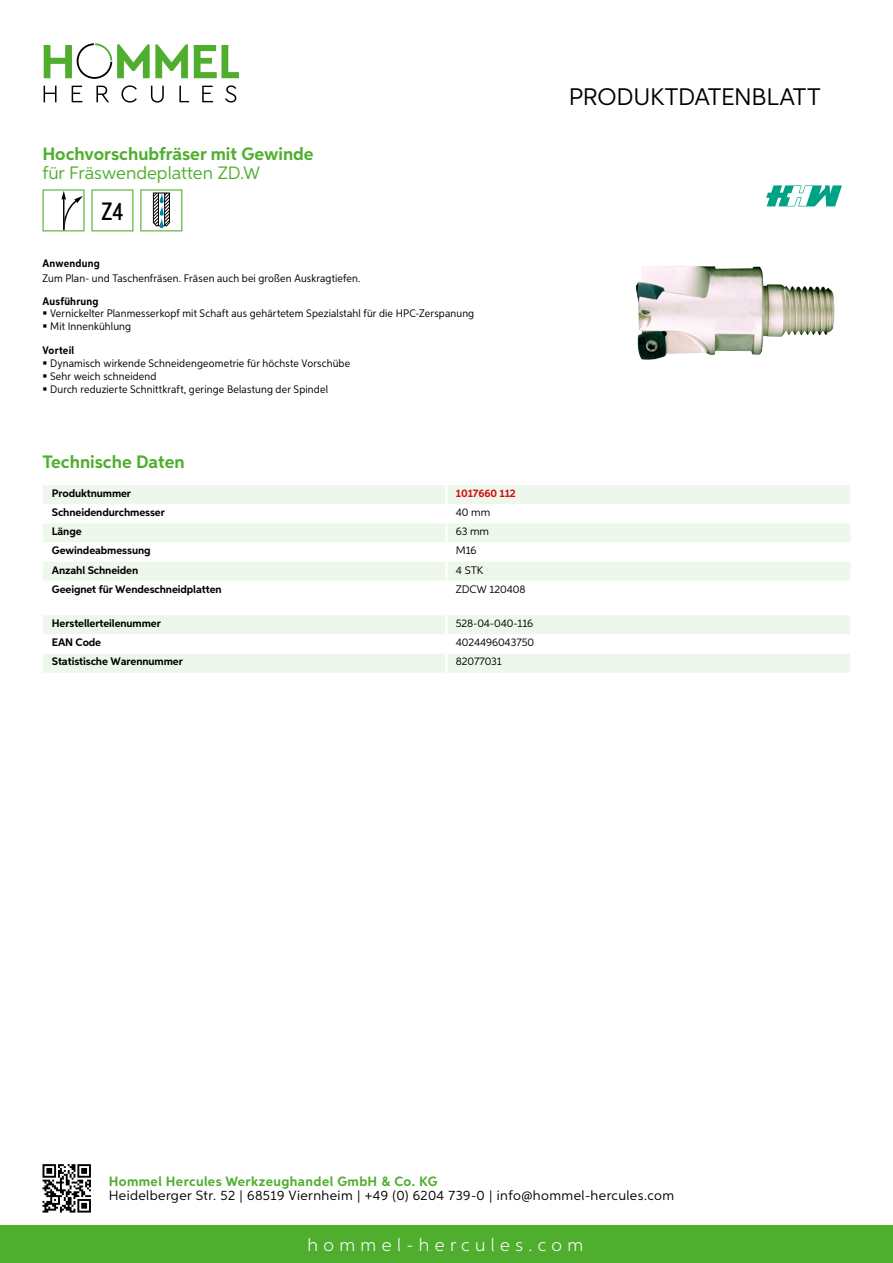
<style>
.page{position:relative;width:893px;height:1263px;background:#fff}
.page>*{position:absolute;margin:0;border:0;box-sizing:border-box;transform-origin:0 0}
.t1{font:500 25.2px "Aspira XX Nar";color:#000}
.t2{font:24px "Aspira";letter-spacing:-.01em;color:#000}
.t3{font:700 18px "Aspira";color:#50ae2f}
.t4{font:18px "Aspira";color:#50ae2f}
.t5{font:300 18px "Aspira";letter-spacing:.3em;color:#fff}
.t6{font:13.5px "Aspira";letter-spacing:.03em;color:#000}
.t7{font:700 13.5px "Aspira";letter-spacing:.03em;color:#50ae2f}
.t8{font:10.95px/12.8px "Aspira Nar";letter-spacing:.015em;color:#000}
.t9{font:700 10.95px "Aspira";letter-spacing:-.01em;color:#000}
.t10{font:10.95px "Aspira";letter-spacing:-.01em;color:#000}
.t11{font:700 10.95px "Aspira Nar";letter-spacing:.02em;color:#000}
.t12{font:700 10.95px "Aspira";letter-spacing:-.01em;color:#cd1013}
</style>
<div class="page">
<div style="left:0;top:1226px;width:893px;height:37px;background:#50ae2f"></div>
<svg style="left:43px;top:1164px;width:48px;height:48px"></svg>
<svg style="left:194px;top:45px;width:45px;height:33px"></svg>
<svg style="left:44px;top:43px;width:144px;height:36px"></svg>
<svg style="left:44px;top:86px;width:13px;height:16px"></svg>
<svg style="left:72px;top:86px;width:10px;height:16px"></svg>
<svg style="left:96px;top:86px;width:13px;height:16px"></svg>
<svg style="left:121px;top:85px;width:16px;height:18px"></svg>
<svg style="left:151px;top:86px;width:13px;height:17px"></svg>
<svg style="left:179px;top:86px;width:10px;height:16px"></svg>
<svg style="left:202px;top:86px;width:11px;height:16px"></svg>
<svg style="left:225px;top:85px;width:11px;height:18px"></svg>
<div style="left:43px;top:485px;width:807px;height:19px;background:#eef7eb"></div>
<svg style="left:43px;top:524px;width:807px;height:57px;fill:#eef7eb"></svg>
<hr style="left:445px;top:485px;width:3px;height:19px;background:#fff">
<hr style="left:445px;top:523px;width:3px;height:19px;background:#fff">
<hr style="left:445px;top:542px;width:3px;height:20px;background:#fff">
<hr style="left:445px;top:562px;width:3px;height:19px;background:#fff">
<svg style="left:43px;top:615px;width:807px;height:58px"></svg>
<hr style="left:445px;top:653px;width:3px;height:20px;background:#fff">
<svg style="left:43px;top:189px;width:42px;height:42px"></svg>
<svg style="left:91px;top:189px;width:42px;height:42px"></svg>
<svg style="left:140px;top:189px;width:42px;height:42px"></svg>
<img style="left:636px;top:266px;width:199px;height:94px">
<svg style="left:766px;top:185px;width:76px;height:21px"></svg>
<h3 class="t3" style="left:43px;top:142px;width:273px">Hochvorschubfräser mit Gewinde</h3>
<h3 class="t4" style="left:43px;top:162px;width:219px">für Fräswendeplatten ZD.W</h3>
<h1 class="t1" style="left:101px;top:196px;width:23px">Z4</h1>
<p class="t11" style="left:43px;top:257px;width:59px">Anwendung</p>
<p class="t8" style="left:43px;top:272px;width:319px">Zum Plan- und Taschenfräsen. Fräsen auch bei großen Auskragtiefen.</p>
<p class="t11" style="left:43px;top:294px;width:58px">Ausführung</p>
<p class="t8" style="left:50px;top:307px;width:426px">Vernickelter Planmesserkopf mit Schaft aus gehärtetem Spezialstahl für die HPC-Zerspanung<br>Mit Innenkühlung</p>
<p class="t11" style="left:43px;top:344px;width:33px">Vorteil</p>
<p class="t8" style="left:50px;top:357px;width:302px">Dynamisch wirkende Schneidengeometrie für höchste Vorschübe<br>Sehr weich schneidend<br>Durch reduzierte Schnittkraft, geringe Belastung der Spindel</p>
<h3 class="t3" style="left:43px;top:451px;width:144px">Technische Daten</h3>
<p class="t9" style="left:52px;top:486px;width:81px">Produktnummer</p>
<p class="t12" style="left:456px;top:486px;width:62px">1017660 112</p>
<p class="t9" style="left:52px;top:506px;width:115px">Schneidendurchmesser</p>
<p class="t10" style="left:456px;top:506px;width:36px">40 mm</p>
<p class="t9" style="left:52px;top:525px;width:31px">Länge</p>
<p class="t10" style="left:456px;top:525px;width:35px">63 mm</p>
<p class="t9" style="left:52px;top:544px;width:100px">Gewindeabmessung</p>
<p class="t10" style="left:456px;top:544px;width:22px">M16</p>
<p class="t9" style="left:52px;top:563px;width:88px">Anzahl Schneiden</p>
<p class="t10" style="left:456px;top:563px;width:23px">4 STK</p>
<p class="t9" style="left:52px;top:582px;width:171px">Geeignet für Wendeschneidplatten</p>
<p class="t10" style="left:456px;top:582px;width:71px">ZDCW 120408</p>
<p class="t9" style="left:52px;top:617px;width:111px">Herstellerteilenummer</p>
<p class="t10" style="left:456px;top:617px;width:79px">528-04-040-116</p>
<p class="t9" style="left:52px;top:636px;width:51px">EAN Code</p>
<p class="t10" style="left:456px;top:636px;width:80px">4024496043750</p>
<p class="t9" style="left:52px;top:655px;width:132px">Statistische Warennummer</p>
<p class="t10" style="left:456px;top:655px;width:48px">82077031</p>
<h2 class="t2" style="left:569px;top:82px;width:253px">Produktdatenblatt</h2>
<p class="t7" style="left:109px;top:1172px;width:330px">Hommel Hercules Werkzeughandel GmbH &amp; Co. KG</p>
<p class="t6" style="left:109px;top:1187px;width:567px">Heidelberger Str. 52 | 68519 Viernheim | +49 (0) 6204 739-0 | info@hommel-hercules.com</p>
<h3 class="t5" style="left:307px;top:1234px;width:277px">hommel-hercules.com</h3>
</div>
